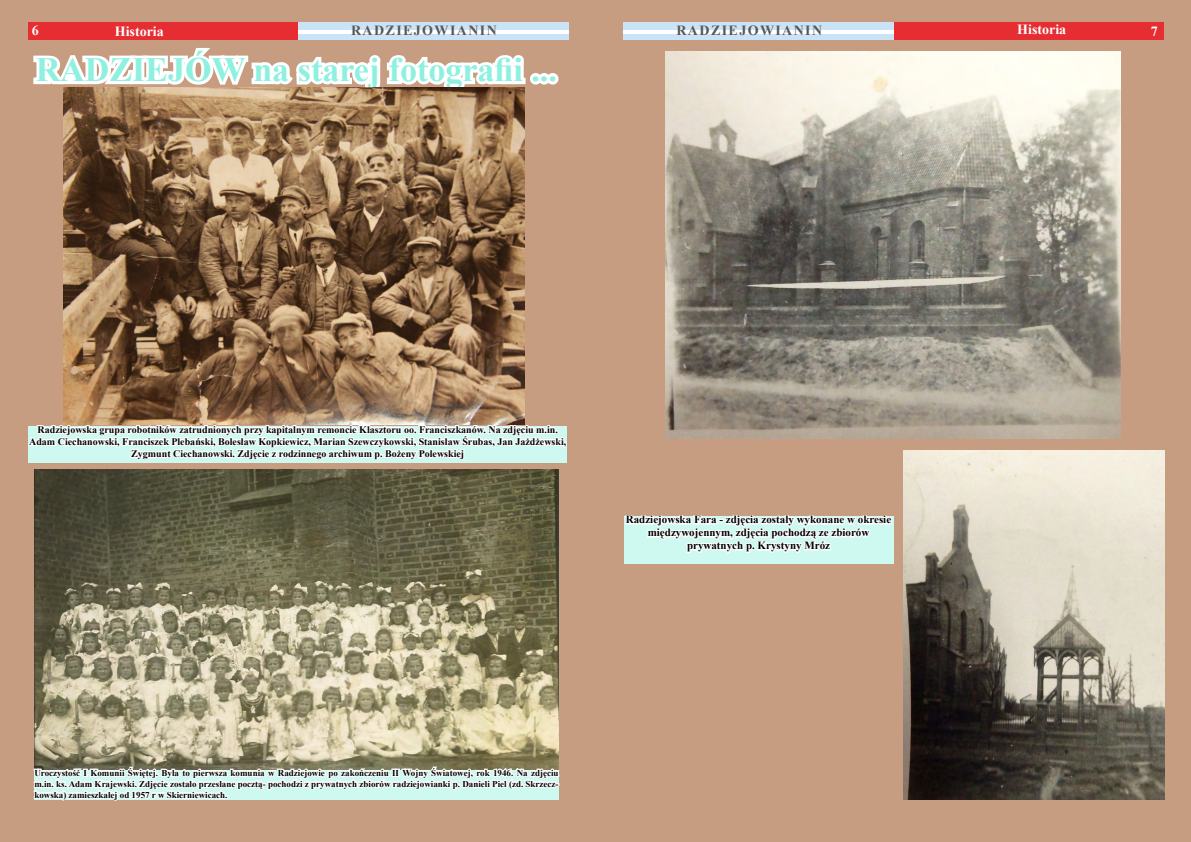
<style>
.page{position:relative;width:1191px;height:842px;background:#c79d81}
.page>*{position:absolute;margin:0;border:0;box-sizing:border-box;transform-origin:0 0}
.t1{font:700 34px "Times New Roman";color:#8ef1df}
.t2{font:700 14px "Times New Roman";letter-spacing:.1em;color:#575756}
.t3{font:700 14px "Times New Roman";color:#fff}
.t4{font:700 11px/13px "Times New Roman";color:#000;text-align:center}
.t5{font:700 10px/12px "Times New Roman";color:#000;text-align:center}
.t6{font:700 9px/11px "Times New Roman";color:#000;text-align:justify}
</style>
<div class="page">
<hr style="left:298px;top:30px;width:270px;height:3px;background:#fff">
<div style="left:893px;top:23px;width:271px;height:17px;background:#e62d32"></div>
<div style="left:623px;top:23px;width:270px;height:17px;background:#cae3f7"></div>
<hr style="left:623px;top:30px;width:270px;height:3px;background:#fff">
<svg style="left:30px;top:22px;width:533px;height:92px"></svg>
<svg style="left:624px;top:515px;width:269px;height:49px;background:#def9f3"></svg>
<svg style="left:28px;top:417px;width:539px;height:58px"></svg>
<img style="left:63px;top:88px;width:461px;height:336px">
<img style="left:34px;top:469px;width:524px;height:291px">
<img style="left:665px;top:51px;width:455px;height:387px">
<img style="left:904px;top:451px;width:260px;height:348px">
<svg style="left:33px;top:760px;width:527px;height:41px;background:#cbd9ce"></svg>
<h2 class="t3" style="left:32px;top:21px;width:8px">6</h2>
<h2 class="t3" style="left:115px;top:22px;width:51px">Historia</h2>
<h2 class="t2" style="left:351px;top:20px;width:147px">RADZIEJOWIANIN</h2>
<h2 class="t2" style="left:676px;top:20px;width:147px">RADZIEJOWIANIN</h2>
<h2 class="t3" style="left:1017px;top:20px;width:50px">Historia</h2>
<h2 class="t3" style="left:1150px;top:22px;width:8px">7</h2>
<h1 class="t1" style="left:36px;top:46px;width:98px">RADZIEJÓW</h1>
<h1 class="t1" style="left:253px;top:46px;width:305px">na starej fotografii ...</h1>
<p class="t5" style="left:29px;top:423px;width:538px">Radziejowska grupa robotników zatrudnionych przy kapitalnym remoncie Klasztoru oo. Franciszkanów. Na zdjęciu m.in.<br>Adam Ciechanowski, Franciszek Plebański, Bolesław Kopkiewicz, Marian Szewczykowski, Stanisław Śrubas, Jan Jażdżewski,<br>Zygmunt Ciechanowski. Zdjęcie z rodzinnego archiwum p. Bożeny Polewskiej</p>
<p class="t4" style="left:626px;top:513px;width:267px">Radziejowska Fara - zdjęcia zostały wykonane w okresie międzywojennym, zdjęcia pochodzą ze zbiorów prywatnych p. Krystyny Mróz</p>
<p class="t6" style="left:34px;top:767px;width:526px">Uroczystość I Komunii Świętej. Była to pierwsza komunia w Radziejowie po zakończeniu II Wojny Światowej, rok 1946. Na zdjęciu m.in. ks. Adam Krajewski. Zdjęcie zostało przesłane pocztą- pochodzi z prywatnych zbiorów radziejowianki p. Danieli Piel (zd. Skrzecz&shy;kowska) zamieszkałej od 1957 r w Skierniewicach.</p>
</div>
